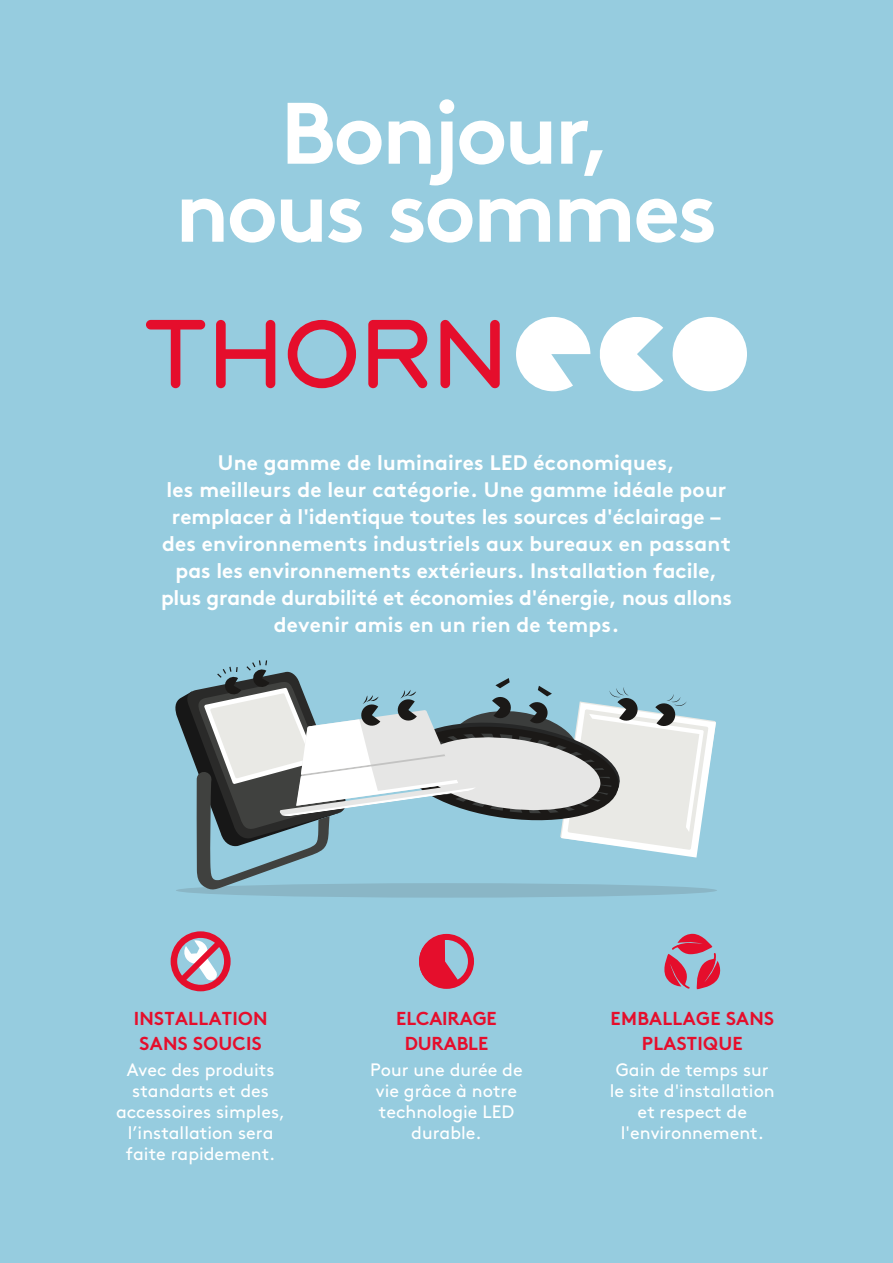
<style>
.page{position:relative;width:893px;height:1263px;background:#96ccdf}
.page>*{position:absolute;margin:0;border:0;box-sizing:border-box;transform-origin:0 0}
.Intro_Headline_58pt{font:700 87px/78px "Brown";letter-spacing:-.03em;color:#fff;text-align:center}
.Intro_Text_centre_14{font:700 21px/27px "Brown";letter-spacing:.01em;color:#fff;text-align:center}
.Intro_Text_centre_14-2{font:700 18.75px/25.5px "Brown";letter-spacing:.015em;color:#e50e2c;text-align:center}
.Intro_Text_centre_14-3{font:700 18.75px/25.5px "Brown";letter-spacing:-.005em;color:#e50e2c;text-align:center}
.Intro_Text_centre_14-4{font:18px/21px "Brown";color:#fff;text-align:center}
</style>
<div class="page">
<svg style="left:440px;top:320px;width:60px;height:68px"></svg>
<svg style="left:146px;top:320px;width:59px;height:68px"></svg>
<svg style="left:216px;top:320px;width:59px;height:68px"></svg>
<svg style="left:288px;top:320px;width:68px;height:68px"></svg>
<svg style="left:368px;top:320px;width:60px;height:68px"></svg>
<svg style="left:599px;top:317px;width:64px;height:74px"></svg>
<div style="left:673px;top:317px;width:74px;height:74px;background:#fff;border-radius:50%"></div>
<svg style="left:516px;top:317px;width:74px;height:74px"></svg>
<div style="left:176px;top:883px;width:541px;height:15px;background:#8ab6c6;border-radius:50%"></div>
<svg style="left:175px;top:660px;width:541px;height:230px"></svg>
<svg style="left:171px;top:931px;width:60px;height:60px"></svg>
<svg style="left:419px;top:935px;width:41px;height:52px"></svg>
<div style="left:419px;top:934px;width:55px;height:55px;border:6px solid #e50e2c;border-radius:50%"></div>
<svg style="left:664px;top:933px;width:57px;height:56px"></svg>
<p class="Intro_Headline_58pt" style="left:175px;top:85px;width:544px">Bonjour, nous sommes</p>
<p class="Intro_Text_centre_14" style="left:161px;top:447px;width:572px">Une gamme de luminaires LED économiques,<br>les meilleurs de leur catégorie. Une gamme idéale pour remplacer à l'identique toutes les sources d'éclairage – des environnements industriels aux bureaux en passant pas les environnements extérieurs. Installation facile, plus grande durabilité et économies d'énergie, nous allons devenir amis en un rien de temps.</p>
<p class="Intro_Text_centre_14-2" style="left:134px;top:1003px;width:135px">INSTALLATION<br>SANS SOUCIS</p>
<p class="Intro_Text_centre_14-4" style="left:116px;top:1057px;width:171px">Avec des produits standarts et des accessoires simples, l’installation sera faite rapidement.</p>
<p class="Intro_Text_centre_14-3" style="left:396px;top:1003px;width:102px">ELCAIRAGE<br>DURABLE</p>
<p class="Intro_Text_centre_14-4" style="left:370px;top:1057px;width:154px">Pour une durée de vie grâce à notre technologie LED durable.</p>
<p class="Intro_Text_centre_14-2" style="left:611px;top:1003px;width:165px">EMBALLAGE SANS<br>PLASTIQUE</p>
<p class="Intro_Text_centre_14-4" style="left:610px;top:1057px;width:166px">Gain de temps sur le site d'installation et respect de l'environnement.</p>
</div>
